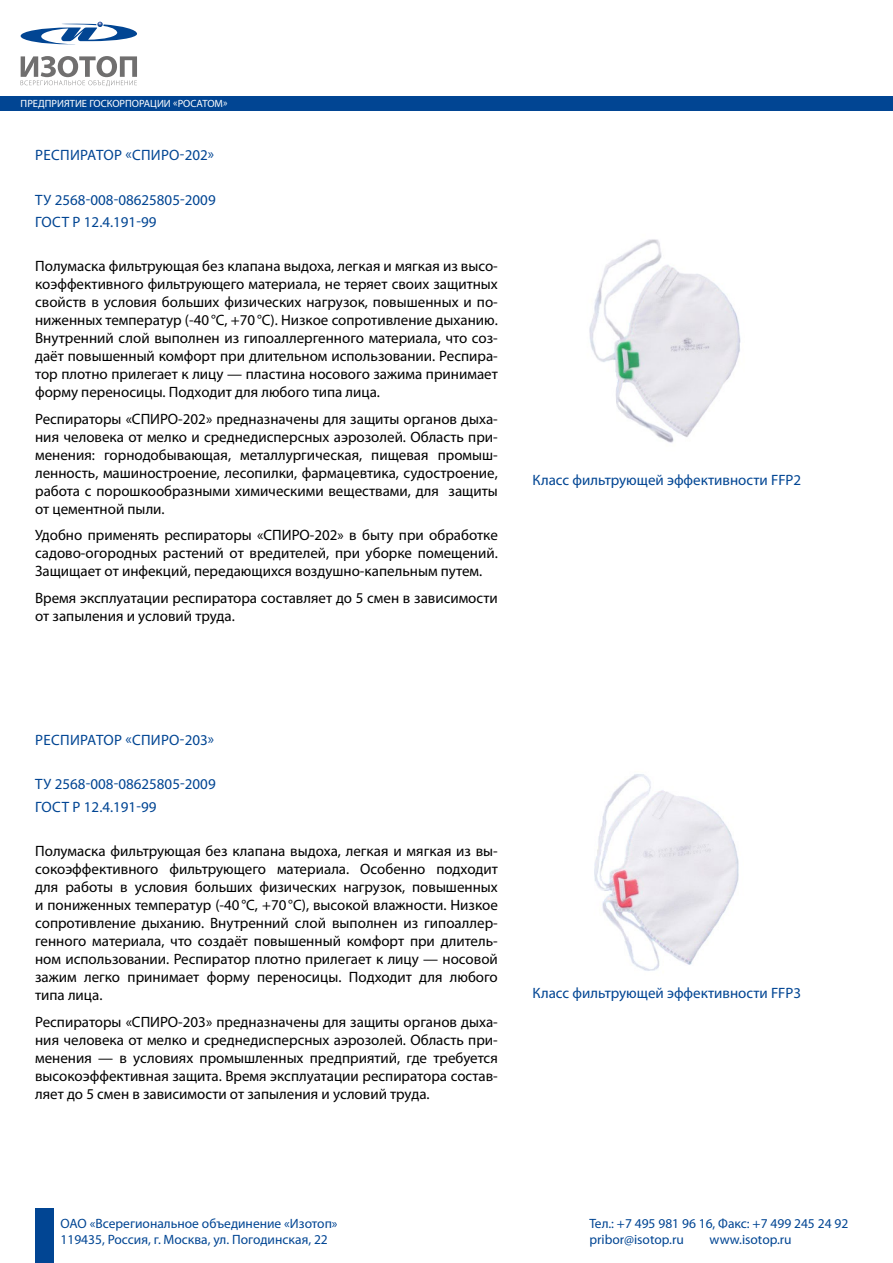
<style>
.page{position:relative;width:893px;height:1263px;background:#fff}
.page>*{position:absolute;margin:0;border:0;box-sizing:border-box;transform-origin:0 0}
.t1{font:15px/18px "Myriad Pro";color:#000;text-align:justify}
.t2{font:15px/22.2px "Myriad Pro";color:#014593}
.t3{font:15px "Myriad Pro";letter-spacing:.02em;color:#014593}
.t4{font:13.5px/16.2px "Myriad Pro";color:#014593}
.t5{font:10.5px "Myriad Pro";color:#fff}
</style>
<div class="page">
<div style="left:35px;top:1209px;width:19px;height:54px;background:#014593"></div>
<div style="left:0;top:96px;width:893px;height:15px;background:#014593"></div>
<svg style="left:21px;top:56px;width:116px;height:30px"></svg>
<svg style="left:21px;top:22px;width:116px;height:22px"></svg>
<img style="left:589px;top:239px;width:152px;height:204px">
<img style="left:594px;top:774px;width:145px;height:197px">
<p class="t5" style="left:21px;top:97px;width:208px">ПРЕДПРИЯТИЕ ГОСКОРПОРАЦИИ «РОСАТОМ»</p>
<p class="t3" style="left:35px;top:146px;width:180px">РЕСПИРАТОР «СПИРО-202»</p>
<p class="t2" style="left:35px;top:188px;width:182px">ТУ 2568-008-08625805-2009<br>ГОСТ Р 12.4.191-99</p>
<p class="t1" style="left:35px;top:257px;width:464px">Полумаска фильтрующая без клапана выдоха, легкая и мягкая из высо&shy;коэффективного фильтрующего материала, не теряет своих защитных свойств в условия больших физических нагрузок, повышенных и по&shy;ниженных температур (-40°С, +70°С). Низкое сопротивление дыханию.<br>Внутренний слой выполнен из гипоаллергенного материала, что соз&shy;даёт повышенный комфорт при длительном использовании. Респира&shy;тор плотно прилегает к лицу — пластина носового зажима принимает форму переносицы. Подходит для любого типа лица.</p>
<p class="t1" style="left:35px;top:410px;width:464px">Респираторы «СПИРО-202» предназначены для защиты органов дыха&shy;ния человека от мелко и среднедисперсных аэрозолей. Область при&shy;менения: горнодобывающая, металлургическая, пищевая промыш&shy;ленность, машиностроение, лесопилки, фармацевтика, судостроение, работа с порошкообразными химическими веществами, для защиты от цементной пыли.</p>
<p class="t1" style="left:35px;top:526px;width:464px">Удобно применять респираторы «СПИРО-202» в быту при обработке садово-огородных растений от вредителей, при уборке помещений.<br>Защищает от инфекций, передающихся воздушно-капельным путем.</p>
<p class="t1" style="left:35px;top:589px;width:464px">Время эксплуатации респиратора составляет до 5 смен в зависимости от запыления и условий труда.</p>
<p class="t2" style="left:533px;top:469px;width:270px">Класс фильтрующей эффективности FFP2</p>
<p class="t3" style="left:35px;top:731px;width:180px">РЕСПИРАТОР «СПИРО-203»</p>
<p class="t2" style="left:35px;top:773px;width:182px">ТУ 2568-008-08625805-2009<br>ГОСТ Р 12.4.191-99</p>
<p class="t1" style="left:35px;top:842px;width:464px">Полумаска фильтрующая без клапана выдоха, легкая и мягкая из вы&shy;сокоэффективного фильтрующего материала. Особенно подходит для работы в условия больших физических нагрузок, повышенных и пониженных температур (-40°С, +70°С), высокой влажности. Низкое сопротивление дыханию. Внутренний слой выполнен из гипоаллер&shy;генного материала, что создаёт повышенный комфорт при длитель&shy;ном использовании. Респиратор плотно прилегает к лицу — носовой зажим легко принимает форму переносицы. Подходит для любого типа лица.</p>
<p class="t1" style="left:35px;top:1012px;width:464px">Респираторы «СПИРО-203» предназначены для защиты органов дыха&shy;ния человека от мелко и среднедисперсных аэрозолей. Область при&shy;менения — в условиях промышленных предприятий, где требуется высокоэффективная защита. Время эксплуатации респиратора состав&shy;ляет до 5 смен в зависимости от запыления и условий труда.</p>
<p class="t2" style="left:533px;top:982px;width:270px">Класс фильтрующей эффективности FFP3</p>
<p class="t4" style="left:60px;top:1215px;width:279px">ОАО «Всерегиональное объединение «Изотоп»<br>119435, Россия, г. Москва, ул. Погодинская, 22</p>
<p class="t4" style="left:589px;top:1215px;width:260px">Тел.: +7 495 981 96 16, Факс: +7 499 245 24 92 pribor@isotop.ru</p>
<p class="t4" style="left:710px;top:1231px;width:84px">www.isotop.ru</p>
</div>
